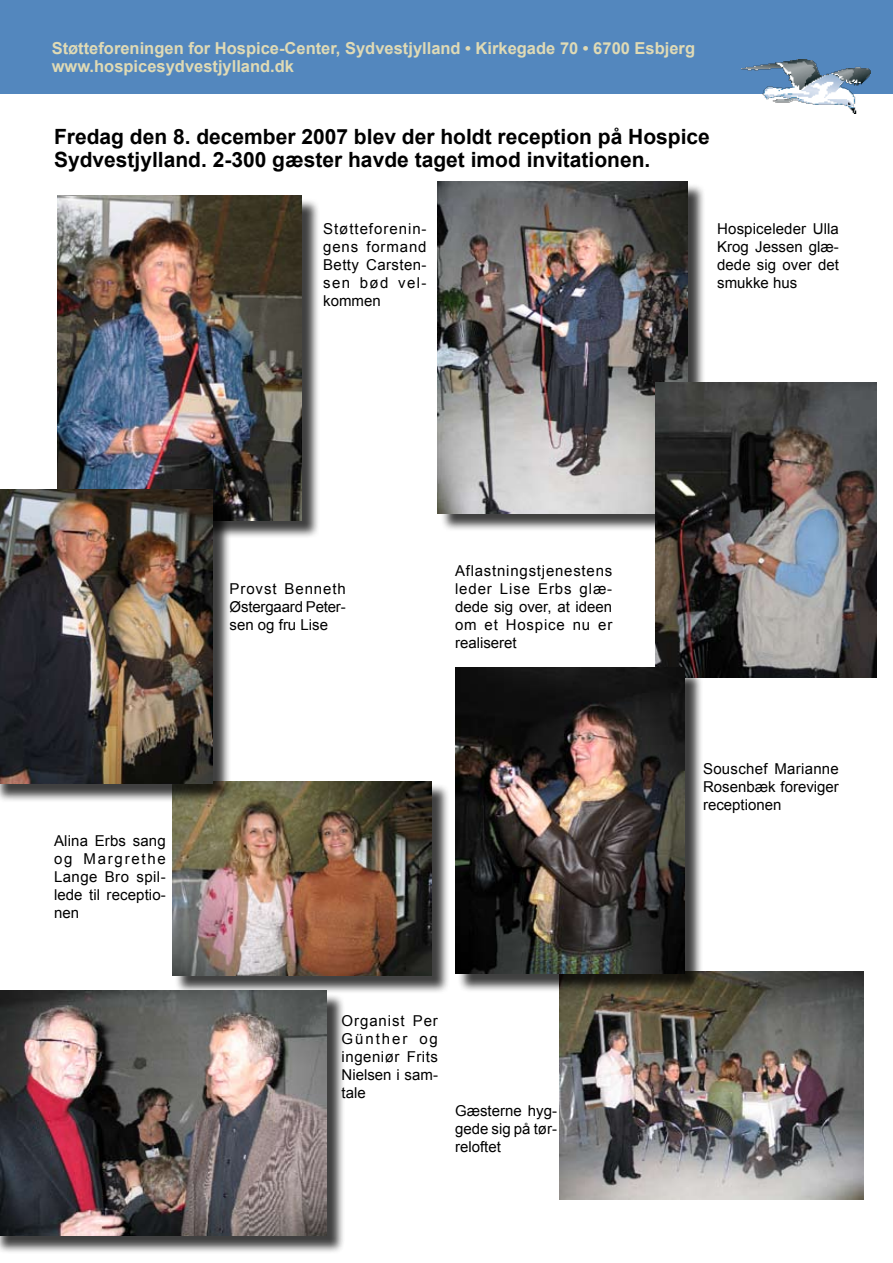
<style>
.page{position:relative;width:893px;height:1263px;background:#fff}
.page>*{position:absolute;margin:0;border:0;box-sizing:border-box;transform-origin:0 0}
.t1{font:700 21px/22.5px "Arial";color:#000}
.t2{font:700 16.5px/18px "Arial";color:#dfdab5}
.t3{font:15px/18px "Arial";letter-spacing:.005em;color:#000;text-align:justify}
</style>
<div class="page">
<div style="left:0;top:0;width:893px;height:94px;background:#5387be"></div>
<img style="left:741px;top:59px;width:129px;height:54px">
<div style="left:174px;top:783px;width:276px;height:211px;background:#000;opacity:.75"></div>
<img style="left:172px;top:781px;width:259px;height:194px">
<div style="left:0;top:993px;width:345px;height:261px;background:#000;opacity:.75"></div>
<img style="left:0;top:991px;width:326px;height:244px">
<div style="left:60px;top:198px;width:260px;height:341px;background:#000;opacity:.75"></div>
<img style="left:57px;top:196px;width:244px;height:325px">
<div style="left:0;top:491px;width:231px;height:311px;background:#000;opacity:.75"></div>
<img style="left:0;top:489px;width:212px;height:295px">
<img style="left:559px;top:971px;width:304px;height:228px">
<div style="left:440px;top:183px;width:266px;height:349px;background:#000;opacity:.75"></div>
<img style="left:438px;top:181px;width:249px;height:333px">
<img style="left:655px;top:383px;width:222px;height:294px">
<div style="left:457px;top:670px;width:246px;height:322px;background:#000;opacity:.75"></div>
<img style="left:455px;top:668px;width:230px;height:306px">
<p class="t2" style="left:52px;top:40px;width:645px">Støtteforeningen for Hospice-Center, Sydvestjylland • Kirkegade 70 • 6700 Esbjerg www.hospicesydvestjylland.dk</p>
<h1 class="t1" style="left:54px;top:126px;width:657px">Fredag den 8. december 2007 blev der holdt reception på Hospice<br>Sydvestjylland. 2-300 gæster havde taget imod invitationen.</h1>
<p class="t3" style="left:323px;top:220px;width:105px">Støtteforenin&shy;gens formand Betty Carsten&shy;sen bød vel&shy;kommen</p>
<p class="t3" style="left:717px;top:220px;width:123px">Hospiceleder Ulla Krog Jessen glæ&shy;dede sig over det smukke hus</p>
<p class="t3" style="left:230px;top:580px;width:118px">Provst Benneth Østergaard Peter&shy;sen og fru Lise</p>
<p class="t3" style="left:455px;top:562px;width:159px">Aflastningstjenestens leder Lise Erbs glæ&shy;dede sig over, at ideen om et Hospice nu er realiseret</p>
<p class="t3" style="left:54px;top:832px;width:113px">Alina Erbs sang og Margrethe Lange Bro spil&shy;lede til receptio&shy;nen</p>
<p class="t3" style="left:342px;top:1012px;width:98px">Organist Per Günther og ingeniør Frits Nielsen i sam&shy;tale</p>
<p class="t3" style="left:455px;top:1102px;width:104px">Gæsterne hyg&shy;gede sig på tør&shy;reloftet</p>
<p class="t3" style="left:703px;top:760px;width:137px">Souschef Marianne Rosenbæk foreviger receptionen</p>
</div>
